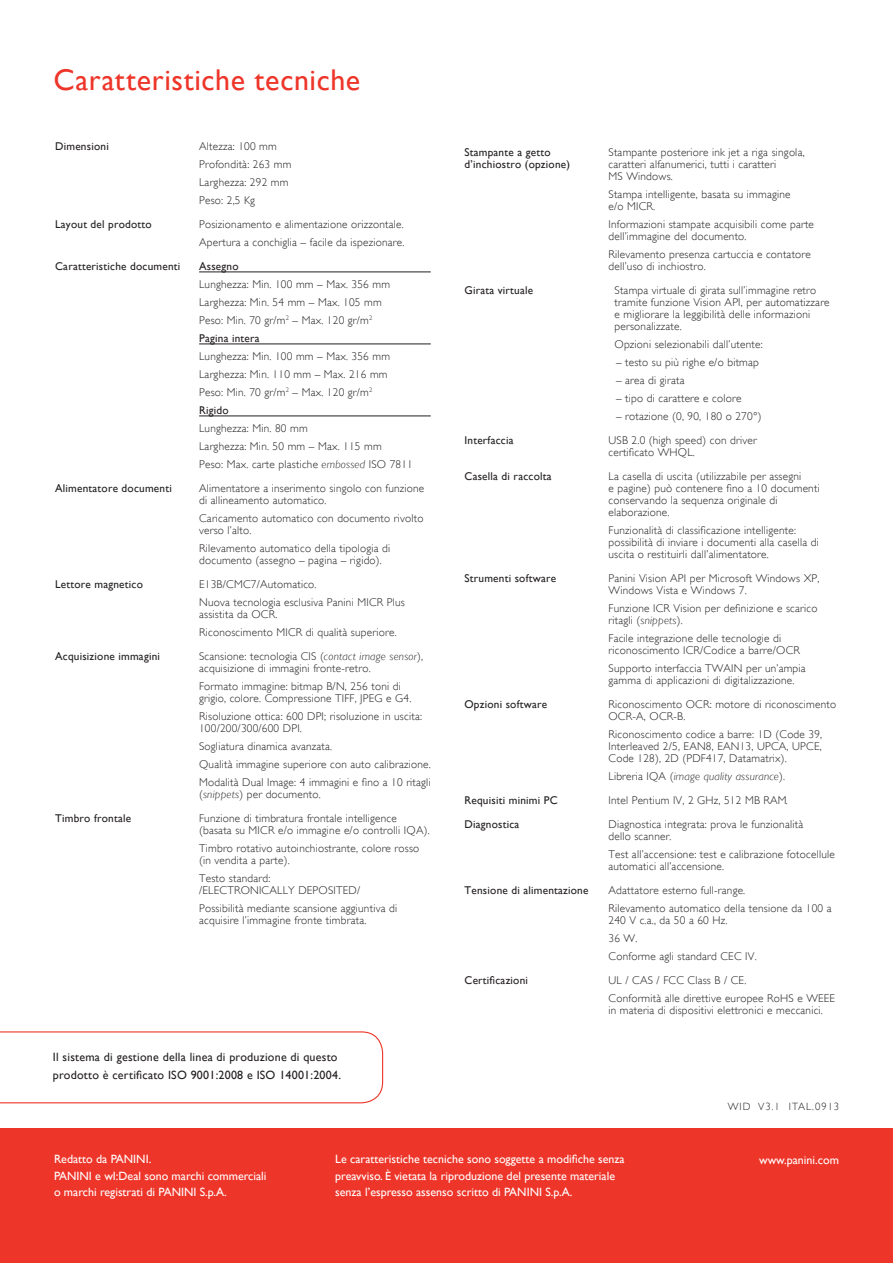
<style>
.page{position:relative;width:893px;height:1263px;background:#fff}
.page>*{position:absolute;margin:0;border:0;box-sizing:border-box;transform-origin:0 0}
.heading_1{font:30px "Gill Sans";letter-spacing:.02em;color:#ee3529}
.t1{font:12px/16.5px "Gill Sans";color:#fff}
.t2{font:12px/18px "Gill Sans";letter-spacing:.02em;color:#231f20}
.tech_specs{font:300 11.25px/12px "Gill Sans";letter-spacing:.02em;color:#231f20}
.tech_spec_titles{font:11.25px/12px "Gill Sans";letter-spacing:.02em;color:#231f20}
.tech_spec_indent{font:300 11.25px/12px "Gill Sans";letter-spacing:.02em;color:#231f20}
.tech_specs-2{font:italic 300 11.25px "Gill Sans";letter-spacing:.02em;color:#231f20}
.tech_specs-3{font:11.25px "Gill Sans";letter-spacing:.02em;color:#231f20}
.brochure_code{font:300 10.5px "Gill Sans";letter-spacing:.1em;color:#231f20}
.s1{font-style:italic}
.s2{font-style:normal}
</style>
<div class="page">
<div style="left:0;top:1128px;width:893px;height:135px;background:#ee3529"></div>
<svg style="left:0;top:1031px;width:383px;height:72px"></svg>
<hr style="left:199px;top:272px;width:232px;height:1px;background:#231f20">
<hr style="left:199px;top:344px;width:232px;height:1px;background:#231f20">
<hr style="left:199px;top:416px;width:232px;height:1px;background:#231f20">
<p class="heading_1" style="left:54px;top:62px;width:308px">Caratteristiche tecniche</p>
<p class="tech_spec_titles" style="left:55px;top:140px;width:55px">Dimensioni</p>
<p class="tech_specs" style="left:199px;top:140px;width:79px">Altezza: 100 mm</p>
<p class="tech_specs" style="left:199px;top:158px;width:94px">Profondità: 263 mm</p>
<p class="tech_specs" style="left:199px;top:176px;width:91px">Larghezza: 292 mm</p>
<p class="tech_specs" style="left:199px;top:194px;width:57px">Peso: 2,5 Kg</p>
<p class="tech_spec_titles" style="left:55px;top:218px;width:98px">Layout del prodotto</p>
<p class="tech_specs" style="left:199px;top:218px;width:206px">Posizionamento e alimentazione orizzontale.</p>
<p class="tech_specs" style="left:199px;top:236px;width:207px">Apertura a conchiglia – facile da ispezionare.</p>
<p class="tech_spec_titles" style="left:55px;top:260px;width:127px">Caratteristiche documenti</p>
<p class="tech_specs-3" style="left:199px;top:260px;width:41px">Assegno</p>
<p class="tech_specs" style="left:199px;top:278px;width:192px">Lunghezza: Min. 100 mm – Max. 356 mm</p>
<p class="tech_specs" style="left:199px;top:296px;width:184px">Larghezza: Min. 54 mm – Max. 105 mm</p>
<p class="tech_specs" style="left:199px;top:314px;width:175px">Peso: Min. 70 gr/m<sup>2</sup> – Max. 120 gr/m<sup>2</sup></p>
<p class="tech_specs-3" style="left:199px;top:332px;width:62px">Pagina intera</p>
<p class="tech_specs" style="left:199px;top:350px;width:192px">Lunghezza: Min. 100 mm – Max. 356 mm</p>
<p class="tech_specs" style="left:199px;top:368px;width:190px">Larghezza: Min. 110 mm – Max. 216 mm</p>
<p class="tech_specs" style="left:199px;top:386px;width:175px">Peso: Min. 70 gr/m<sup>2</sup> – Max. 120 gr/m<sup>2</sup></p>
<p class="tech_specs-3" style="left:199px;top:404px;width:31px">Rigido</p>
<p class="tech_specs" style="left:199px;top:422px;width:110px">Lunghezza: Min. 80 mm</p>
<p class="tech_specs" style="left:199px;top:440px;width:184px">Larghezza: Min. 50 mm – Max. 115 mm</p>
<p class="tech_specs" style="left:199px;top:458px;width:215px">Peso: Max. carte plastiche <span class="s1">embossed</span> ISO 7811</p>
<p class="tech_spec_titles" style="left:55px;top:482px;width:118px">Alimentatore documenti</p>
<p class="tech_specs" style="left:199px;top:482px;width:227px">Alimentatore a inserimento singolo con funzione di allineamento automatico.</p>
<p class="tech_specs" style="left:199px;top:512px;width:226px">Caricamento automatico con documento rivolto verso l’alto.</p>
<p class="tech_specs" style="left:199px;top:542px;width:193px">Rilevamento automatico della tipologia di documento (assegno – pagina – rigido).</p>
<p class="tech_spec_titles" style="left:55px;top:578px;width:89px">Lettore magnetico</p>
<p class="tech_specs" style="left:199px;top:578px;width:119px">E13B/CMC7/Automatico.</p>
<p class="tech_specs" style="left:199px;top:596px;width:207px">Nuova tecnologia esclusiva Panini MICR Plus assistita da OCR.</p>
<p class="tech_specs" style="left:199px;top:626px;width:199px">Riconoscimento MICR di qualità superiore.</p>
<p class="tech_spec_titles" style="left:55px;top:650px;width:106px">Acquisizione immagini</p>
<p class="tech_specs" style="left:199px;top:650px;width:225px">Scansione: tecnologia CIS (<span class="s1">contact image sensor</span>), acquisizione di immagini fronte-retro.</p>
<p class="tech_specs" style="left:199px;top:680px;width:214px">Formato immagine: bitmap B/N, 256 toni di grigio, colore. Compressione TIFF, JPEG e G4.</p>
<p class="tech_specs" style="left:199px;top:710px;width:224px">Risoluzione ottica: 600 DPI; risoluzione in uscita:<br>100/200/300/600 DPI.</p>
<p class="tech_specs" style="left:199px;top:740px;width:135px">Sogliatura dinamica avanzata.</p>
<p class="tech_specs" style="left:199px;top:758px;width:233px">Qualità immagine superiore con auto calibrazione.</p>
<p class="tech_specs" style="left:199px;top:776px;width:233px">Modalità Dual Image: 4 immagini e fino a 10 ritagli (<span class="s1">snippets</span>) per documento.</p>
<p class="tech_spec_titles" style="left:55px;top:812px;width:78px">Timbro frontale</p>
<p class="tech_specs" style="left:199px;top:812px;width:232px">Funzione di timbratura frontale intelligence (basata su MICR e/o immagine e/o controlli IQA).</p>
<p class="tech_specs" style="left:199px;top:842px;width:222px">Timbro rotativo autoinchiostrante, colore rosso (in vendita a parte).</p>
<p class="tech_specs" style="left:199px;top:872px;width:163px">Testo standard: /ELECTRONICALLY DEPOSITED/</p>
<p class="tech_specs" style="left:199px;top:902px;width:200px">Possibilità mediante scansione aggiuntiva di acquisire l’immagine fronte timbrata.</p>
<p class="t2" style="left:53px;top:1048px;width:290px">Il sistema di gestione della linea di produzione di questo prodotto è certificato ISO 9001:2008 e ISO 14001:2004.</p>
<p class="tech_spec_titles" style="left:464px;top:146px;width:107px">Stampante a getto d’inchiostro (opzione)</p>
<p class="tech_specs" style="left:608px;top:146px;width:198px">Stampante posteriore ink jet a riga singola, caratteri alfanumerici, tutti i caratteri<br>MS Windows.</p>
<p class="tech_specs" style="left:608px;top:188px;width:184px">Stampa intelligente, basata su immagine e/o MICR.</p>
<p class="tech_specs" style="left:608px;top:218px;width:207px">Informazioni stampate acquisibili come parte dell’immagine del documento.</p>
<p class="tech_specs" style="left:608px;top:248px;width:204px">Rilevamento presenza cartuccia e contatore dell’uso di inchiostro.</p>
<p class="tech_spec_titles" style="left:464px;top:284px;width:70px">Girata virtuale</p>
<p class="tech_spec_indent" style="left:614px;top:284px;width:217px">Stampa virtuale di girata sull’immagine retro tramite funzione Vision API, per automatizzare e migliorare la leggibilità delle informazioni personalizzate.</p>
<p class="tech_spec_indent" style="left:614px;top:338px;width:150px">Opzioni selezionabili dall’utente:</p>
<p class="tech_spec_indent" style="left:616px;top:356px;width:144px">– testo su più righe e/o bitmap</p>
<p class="tech_spec_indent" style="left:616px;top:374px;width:70px">– area di girata</p>
<p class="tech_spec_indent" style="left:616px;top:392px;width:127px">– tipo di carattere e colore</p>
<p class="tech_spec_indent" style="left:616px;top:410px;width:147px">– rotazione (0, 90, 180 o 270°)</p>
<p class="tech_spec_titles" style="left:464px;top:434px;width:51px">Interfaccia</p>
<p class="tech_specs" style="left:608px;top:434px;width:150px">USB 2.0 (high speed) con driver certificato WHQL.</p>
<p class="tech_spec_titles" style="left:464px;top:470px;width:89px">Casella di raccolta</p>
<p class="tech_specs" style="left:608px;top:470px;width:213px">La casella di uscita (utilizzabile per assegni<br>e pagine) può contenere fino a 10 documenti conservando la sequenza originale di elaborazione.</p>
<p class="tech_specs" style="left:608px;top:524px;width:212px">Funzionalità di classificazione intelligente: possibilità di inviare i documenti alla casella di uscita o restituirli dall’alimentatore.</p>
<p class="tech_spec_titles" style="left:464px;top:572px;width:93px">Strumenti software</p>
<p class="tech_specs" style="left:608px;top:572px;width:213px">Panini Vision API per Microsoft Windows XP,<br>Windows Vista e Windows 7.</p>
<p class="tech_specs" style="left:608px;top:602px;width:210px">Funzione ICR Vision per definizione e scarico ritagli (<span class="s1">snippets</span>).</p>
<p class="tech_specs" style="left:608px;top:632px;width:193px">Facile integrazione delle tecnologie di riconoscimento ICR/Codice a barre/OCR</p>
<p class="tech_specs" style="left:608px;top:662px;width:199px">Supporto interfaccia TWAIN per un’ampia gamma di applicazioni di digitalizzazione.</p>
<p class="tech_spec_titles" style="left:464px;top:698px;width:84px">Opzioni software</p>
<p class="tech_specs" style="left:608px;top:698px;width:229px">Riconoscimento OCR: motore di riconoscimento<br>OCR-A, OCR-B.</p>
<p class="tech_specs" style="left:608px;top:728px;width:215px;text-align:justify">Riconoscimento codice a barre: 1D (Code 39, Interleaved 2/5, EAN8, EAN13, UPCA, UPCE, Code 128), 2D (PDF417, Datamatrix).</p>
<p class="tech_specs-2" style="left:608px;top:770px;width:178px"><span class="s2">Libreria IQA (</span>image quality assurance<span class="s2">).</span></p>
<p class="tech_spec_titles" style="left:464px;top:794px;width:95px">Requisiti minimi PC</p>
<p class="tech_specs" style="left:608px;top:794px;width:181px">Intel Pentium IV, 2 GHz, 512 MB RAM.</p>
<p class="tech_spec_titles" style="left:464px;top:818px;width:56px">Diagnostica</p>
<p class="tech_specs" style="left:608px;top:818px;width:196px">Diagnostica integrata: prova le funzionalità dello scanner.</p>
<p class="tech_specs" style="left:608px;top:848px;width:228px">Test all’accensione: test e calibrazione fotocellule automatici all’accensione.</p>
<p class="tech_spec_titles" style="left:464px;top:884px;width:126px">Tensione di alimentazione</p>
<p class="tech_specs" style="left:608px;top:884px;width:138px">Adattatore esterno full-range.</p>
<p class="tech_specs" style="left:608px;top:902px;width:224px">Rilevamento automatico della tensione da 100 a<br>240 V c.a., da 50 a 60 Hz.</p>
<p class="tech_specs" style="left:608px;top:932px;width:30px">36 W.</p>
<p class="tech_specs" style="left:608px;top:950px;width:150px">Conforme agli standard CEC IV.</p>
<p class="tech_spec_titles" style="left:464px;top:974px;width:65px">Certificazioni</p>
<p class="tech_specs" style="left:608px;top:974px;width:139px">UL / CAS / FCC Class B / CE.</p>
<p class="tech_specs" style="left:608px;top:992px;width:228px">Conformità alle direttive europee RoHS e WEEE in materia di dispositivi elettronici e meccanici.</p>
<p class="brochure_code" style="left:728px;top:1098px;width:113px">WID V3.1 ITAL.0913</p>
<p class="t1" style="left:54px;top:1151px;width:214px">Redatto da PANINI.<br>PANINI e wI:Deal sono marchi commerciali o marchi registrati di PANINI S.p.A.</p>
<p class="t1" style="left:335px;top:1151px;width:291px">Le caratteristiche tecniche sono soggette a modifiche senza preavviso. È vietata la riproduzione del presente materiale senza l’espresso assenso scritto di PANINI S.p.A.</p>
<p class="t1" style="left:759px;top:1151px;width:81px">www.panini.com</p>
</div>
